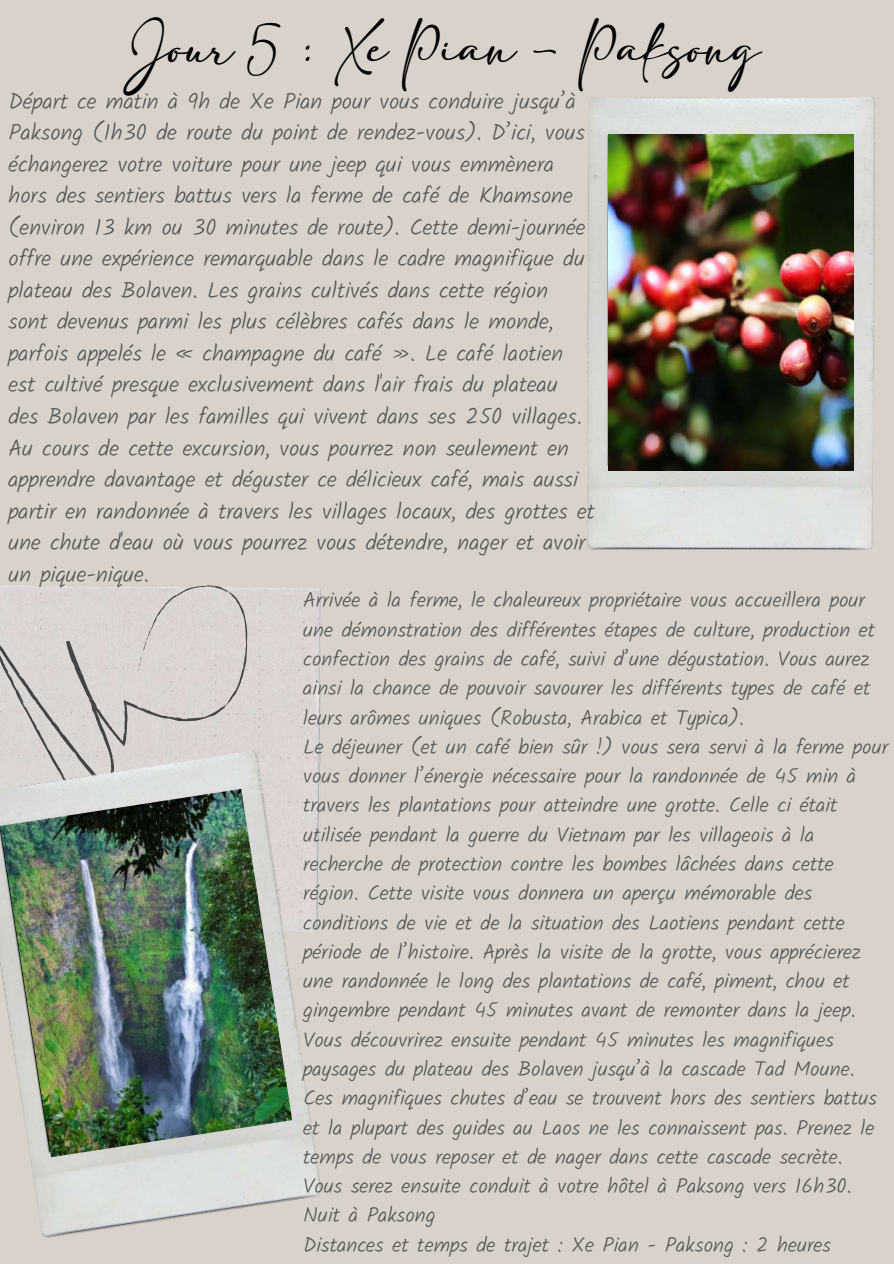
<style>
.page{position:relative;width:894px;height:1264px;background:#fff}
.page>*{position:absolute;margin:0;border:0;box-sizing:border-box;transform-origin:0 0}
.t1{font:37.5px "adelia";color:#000}
.t2{font:300 22.65px/31.5px "Kalam";color:#545453}
.t3{font:300 21px/29.2px "Kalam";color:#545453}
</style>
<div class="page">
<div style="left:0;top:0;width:893px;height:1263px;background:#d8d2ca"></div>
<img style="left:294px;top:587px;width:28px;height:162px">
<svg style="left:0;top:585px;width:294px;height:164px"></svg>
<svg style="left:209px;top:585px;width:4px;height:3px"></svg>
<svg style="left:120px;top:739px;width:6px;height:8px"></svg>
<svg style="left:223px;top:700px;width:8px;height:6px"></svg>
<svg style="left:135px;top:652px;width:11px;height:19px"></svg>
<svg style="left:145px;top:626px;width:7px;height:14px"></svg>
<svg style="left:161px;top:605px;width:6px;height:5px"></svg>
<svg style="left:175px;top:587px;width:14px;height:10px"></svg>
<svg style="left:235px;top:682px;width:4px;height:3px"></svg>
<svg style="left:108px;top:722px;width:5px;height:10px"></svg>
<svg style="left:70px;top:648px;width:3px;height:4px"></svg>
<img style="left:0;top:749px;width:322px;height:489px">
<img style="left:0;top:788px;width:292px;height:369px">
<img style="left:587px;top:98px;width:286px;height:451px">
<img style="left:608px;top:134px;width:244px;height:336px">
<h1 class="t1" style="left:123px;top:35px;width:638px">Jour 5 : Xe Pian - Paksong</h1>
<p class="t2" style="left:9px;top:85px;width:587px">Départ ce matin à 9h de Xe Pian pour vous conduire jusqu’à Paksong (1h30 de route du point de rendez-vous). D’ici, vous échangerez votre voiture pour une jeep qui vous emmènera hors des sentiers battus vers la ferme de café de Khamsone (environ 13 km ou 30 minutes de route). Cette demi-journée offre une expérience remarquable dans le cadre magnifique du plateau des Bolaven. Les grains cultivés dans cette région<br>sont devenus parmi les plus célèbres cafés dans le monde, parfois appelés le « champagne du café ». Le café laotien est cultivé presque exclusivement dans l'air frais du plateau<br>des Bolaven par les familles qui vivent dans ses 250 villages.<br>Au cours de cette excursion, vous pourrez non seulement en apprendre davantage et déguster ce délicieux café, mais aussi partir en randonnée à travers les villages locaux, des grottes et une chute d'eau où vous pourrez vous détendre, nager et avoir un pique-nique.</p>
<p class="t3" style="left:303px;top:585px;width:586px">Arrivée à la ferme, le chaleureux propriétaire vous accueillera pour une démonstration des différentes étapes de culture, production et confection des grains de café, suivi d’une dégustation. Vous aurez ainsi la chance de pouvoir savourer les différents types de café et leurs arômes uniques (Robusta, Arabica et Typica).<br>Le déjeuner (et un café bien sûr !) vous sera servi à la ferme pour vous donner l’énergie nécessaire pour la randonnée de 45 min à travers les plantations pour atteindre une grotte. Celle ci était utilisée pendant la guerre du Vietnam par les villageois à la recherche de protection contre les bombes lâchées dans cette région. Cette visite vous donnera un aperçu mémorable des conditions de vie et de la situation des Laotiens pendant cette période de l’histoire. Après la visite de la grotte, vous apprécierez une randonnée le long des plantations de café, piment, chou et gingembre pendant 45 minutes avant de remonter dans la jeep.<br>Vous découvrirez ensuite pendant 45 minutes les magnifiques paysages du plateau des Bolaven jusqu’à la cascade Tad Moune.<br>Ces magnifiques chutes d’eau se trouvent hors des sentiers battus et la plupart des guides au Laos ne les connaissent pas. Prenez le temps de vous reposer et de nager dans cette cascade secrète.<br>Vous serez ensuite conduit à votre hôtel à Paksong vers 16h30.<br>Nuit à Paksong<br>Distances et temps de trajet : Xe Pian - Paksong : 2 heures</p>
</div>
